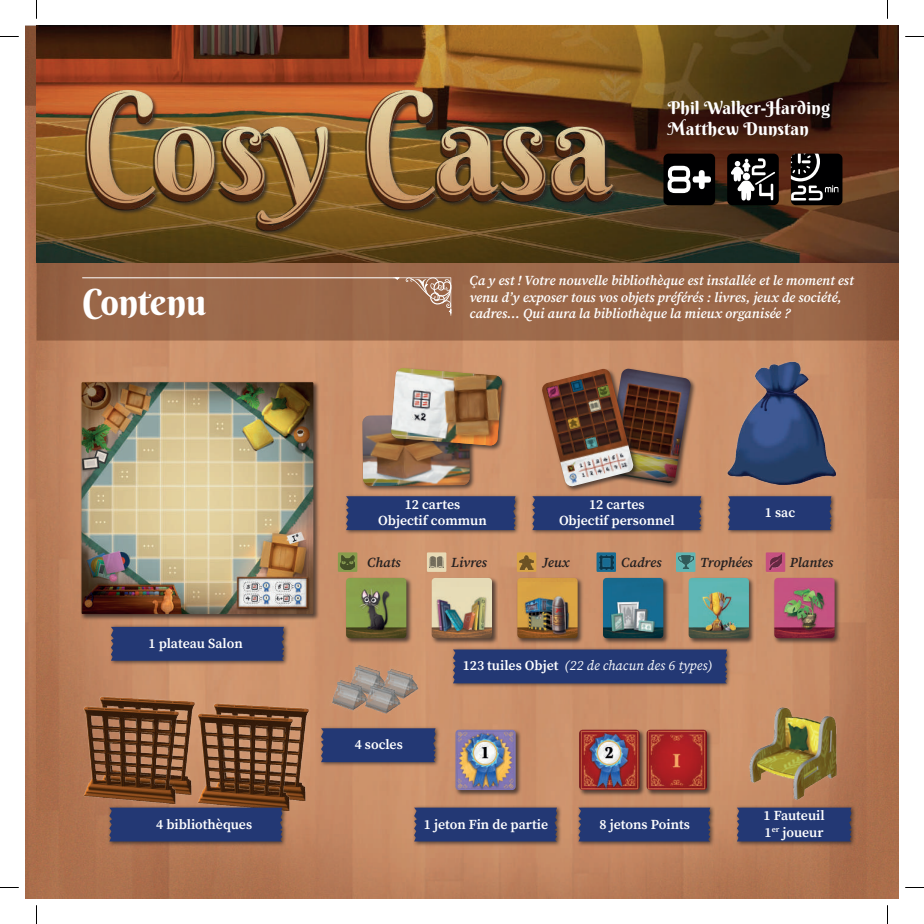
<style>
.page{position:relative;width:924px;height:924px;background:#fff}
.page>*{position:absolute;margin:0;border:0;box-sizing:border-box;transform-origin:0 0}
.t1{font:36.25px "Berkshire Swash";letter-spacing:-.01em;color:#fff}
.t2{font:17.5px/21px "Berkshire Swash";letter-spacing:.01em;color:#fff}
.t3{font:italic 600 13.75px/16.5px "Source Serif Pro";color:#fff}
.t4{font:600 13.75px/16.5px "Source Serif Pro";color:#fff;text-align:center}
.t5{font:italic 600 13.75px "Source Serif Pro";letter-spacing:-.005em;color:#231f20}
.t6{font:italic 13.75px "Source Serif Pro";color:#fff}
.s1{font-weight:600;font-style:normal}
</style>
<div class="page">
<img style="left:26px;top:106px;width:871px;height:791px">
<svg style="left:26px;top:26px;width:10px;height:80px"></svg>
<svg style="left:36px;top:263px;width:861px;height:77px;background:#9a6748"></svg>
<img style="left:36px;top:26px;width:861px;height:237px">
<img style="left:716px;top:351px;width:138px;height:139px">
<div style="left:80px;top:381px;width:239px;height:239px;background:#231f20;opacity:.7"></div>
<img style="left:81px;top:382px;width:232px;height:232px">
<img style="left:96px;top:681px;width:101px;height:123px">
<img style="left:210px;top:688px;width:101px;height:127px">
<img style="left:81px;top:691px;width:100px;height:127px">
<img style="left:194px;top:698px;width:101px;height:127px">
<div style="left:454px;top:728px;width:68px;height:68px;background:#231f20;opacity:.7"></div>
<img style="left:455px;top:729px;width:60px;height:60px">
<div style="left:578px;top:728px;width:67px;height:68px;background:#231f20;opacity:.7"></div>
<img style="left:579px;top:729px;width:60px;height:60px">
<div style="left:344px;top:576px;width:68px;height:68px;background:#231f20;opacity:.7"></div>
<img style="left:346px;top:578px;width:60px;height:60px">
<div style="left:601px;top:576px;width:68px;height:68px;background:#231f20;opacity:.7"></div>
<img style="left:603px;top:578px;width:60px;height:60px">
<div style="left:430px;top:576px;width:68px;height:68px;background:#231f20;opacity:.7"></div>
<img style="left:431px;top:578px;width:61px;height:60px">
<div style="left:687px;top:576px;width:68px;height:68px;background:#231f20;opacity:.7"></div>
<img style="left:688px;top:578px;width:60px;height:60px">
<div style="left:516px;top:576px;width:68px;height:68px;background:#231f20;opacity:.7"></div>
<img style="left:517px;top:578px;width:60px;height:60px">
<div style="left:772px;top:576px;width:68px;height:68px;background:#231f20;opacity:.7"></div>
<img style="left:774px;top:578px;width:60px;height:60px">
<div style="left:645px;top:728px;width:68px;height:68px;background:#231f20;opacity:.7"></div>
<img style="left:646px;top:729px;width:60px;height:60px">
<div style="left:361px;top:414px;width:114px;height:78px;background:#231f20;opacity:.7"></div>
<img style="left:362px;top:415px;width:107px;height:71px">
<div style="left:390px;top:367px;width:118px;height:84px;background:#231f20;opacity:.7"></div>
<img style="left:391px;top:368px;width:111px;height:77px">
<img style="left:735px;top:671px;width:122px;height:138px">
<div style="left:109px;top:624px;width:180px;height:41px;background:#231f20;opacity:.65"></div>
<div style="left:111px;top:626px;width:173px;height:34px;background:#233874"></div>
<div style="left:107px;top:804px;width:180px;height:42px;background:#231f20;opacity:.65"></div>
<div style="left:109px;top:807px;width:173px;height:34px;background:#233874"></div>
<div style="left:344px;top:493px;width:176px;height:42px;background:#231f20;opacity:.65"></div>
<div style="left:346px;top:496px;width:169px;height:34px;background:#233874"></div>
<div style="left:450px;top:646px;width:281px;height:42px;background:#231f20;opacity:.65"></div>
<div style="left:453px;top:649px;width:274px;height:34px;background:#233874"></div>
<div style="left:725px;top:493px;width:111px;height:42px;background:#231f20;opacity:.65"></div>
<div style="left:728px;top:496px;width:103px;height:34px;background:#233874"></div>
<div style="left:530px;top:493px;width:176px;height:42px;background:#231f20;opacity:.65"></div>
<div style="left:532px;top:496px;width:169px;height:34px;background:#233874"></div>
<div style="left:576px;top:804px;width:138px;height:42px;background:#231f20;opacity:.65"></div>
<div style="left:578px;top:807px;width:132px;height:34px;background:#233874"></div>
<div style="left:734px;top:804px;width:122px;height:42px;background:#231f20;opacity:.65"></div>
<div style="left:736px;top:807px;width:115px;height:34px;background:#233874"></div>
<div style="left:412px;top:804px;width:149px;height:42px;background:#231f20;opacity:.65"></div>
<div style="left:414px;top:807px;width:143px;height:34px;background:#233874"></div>
<svg style="left:393px;top:277px;width:58px;height:38px;background:#aa7e65"></svg>
<hr style="left:82px;top:277px;width:314px;height:1px;background:#fff">
<div style="left:604px;top:367px;width:92px;height:122px;background:#231f20;opacity:.7"></div>
<img style="left:639px;top:368px;width:52px;height:115px">
<div style="left:541px;top:368px;width:98px;height:124px;background:#231f20;opacity:.7"></div>
<img style="left:541px;top:369px;width:93px;height:118px">
<img style="left:584px;top:436px;width:14px;height:13px">
<svg style="left:567px;top:379px;width:43px;height:50px;background:#523726"></svg>
<img style="left:546px;top:385px;width:14px;height:13px">
<svg style="left:338px;top:552px;width:19px;height:19px"></svg>
<img style="left:341px;top:555px;width:13px;height:14px">
<svg style="left:427px;top:552px;width:19px;height:19px"></svg>
<img style="left:429px;top:557px;width:14px;height:10px">
<div style="left:596px;top:552px;width:20px;height:19px;background:linear-gradient(to right,#186c92,#186c92)"></div>
<img style="left:599px;top:555px;width:14px;height:14px">
<div style="left:765px;top:552px;width:20px;height:19px;background:#c6507f"></div>
<img style="left:769px;top:554px;width:12px;height:15px">
<div style="left:516px;top:552px;width:20px;height:19px;background:linear-gradient(to right,#d8a346,#d8a346)"></div>
<img style="left:519px;top:555px;width:14px;height:14px">
<div style="left:676px;top:552px;width:19px;height:19px;background:#60b5b2"></div>
<img style="left:678px;top:555px;width:15px;height:13px">
<div style="left:319px;top:725px;width:121px;height:42px;background:#231f20;opacity:.65"></div>
<div style="left:321px;top:728px;width:114px;height:34px;background:#233874"></div>
<img style="left:339px;top:658px;width:59px;height:15px">
<img style="left:321px;top:673px;width:50px;height:48px">
<img style="left:371px;top:662px;width:59px;height:48px">
<img style="left:353px;top:677px;width:60px;height:48px">
<img style="left:59px;top:75px;width:579px;height:171px">
<div style="left:663px;top:154px;width:52px;height:51px;background:#000001;border-radius:5px"></div>
<svg style="left:667px;top:166px;width:43px;height:27px"></svg>
<div style="left:727px;top:154px;width:51px;height:51px;background:#000001;border-radius:5px"></div>
<svg style="left:731px;top:158px;width:44px;height:42px"></svg>
<div style="left:790px;top:154px;width:52px;height:51px;background:#000001;border-radius:5px"></div>
<svg style="left:790px;top:154px;width:48px;height:47px"></svg>
<svg style="left:0;top:36px;width:19px;height:1px"></svg>
<svg style="left:905px;top:36px;width:18px;height:1px"></svg>
<svg style="left:0;top:887px;width:19px;height:1px"></svg>
<svg style="left:905px;top:887px;width:18px;height:1px"></svg>
<svg style="left:36px;top:0;width:1px;height:19px"></svg>
<svg style="left:36px;top:905px;width:1px;height:18px"></svg>
<svg style="left:887px;top:0;width:1px;height:19px"></svg>
<svg style="left:887px;top:905px;width:1px;height:18px"></svg>
<h1 class="t1" style="left:82px;top:279px;width:125px">Contenu</h1>
<p class="t4" style="left:148px;top:634px;width:96px">1 plateau Salon</p>
<p class="t4" style="left:156px;top:815px;width:97px">4 bibliothèques</p>
<p class="t2" style="left:667px;top:97px;width:163px">Phil Walker-Harding<br>Matthew Dunstan</p>
<p class="t3" style="left:469px;top:272px;width:385px">Ça y est ! Votre nouvelle bibliothèque est installée et le moment est venu d’y exposer tous vos objets préférés : livres, jeux de société,</p>
<p class="t3" style="left:469px;top:305px;width:322px">cadres… Qui aura la bibliothèque la mieux organisée ?</p>
<p class="t4" style="left:378px;top:496px;width:110px">12 cartes<br>Objectif commun</p>
<p class="t4" style="left:559px;top:496px;width:117px">12 cartes<br>Objectif personnel</p>
<p class="t4" style="left:764px;top:504px;width:32px">1 sac</p>
<p class="t5" style="left:367px;top:552px;width:35px">Chats</p>
<p class="t5" style="left:451px;top:552px;width:37px">Livres</p>
<p class="t5" style="left:542px;top:552px;width:28px">Jeux</p>
<p class="t5" style="left:621px;top:552px;width:42px">Cadres</p>
<p class="t5" style="left:700px;top:552px;width:54px">Trophées</p>
<p class="t5" style="left:789px;top:552px;width:45px">Plantes</p>
<p class="t6" style="left:462px;top:656px;width:251px"><span class="s1">123 tuiles Objet</span> (22 de chacun des 6 types)</p>
<p class="t4" style="left:354px;top:736px;width:50px">4 socles</p>
<p class="t4" style="left:423px;top:815px;width:126px">1 jeton Fin de partie</p>
<p class="t4" style="left:599px;top:815px;width:92px">8 jetons Points</p>
<p class="t4" style="left:763px;top:807px;width:63px;text-align:left">1 Fauteuil<br>1<sup>er</sup> joueur</p>
</div>
